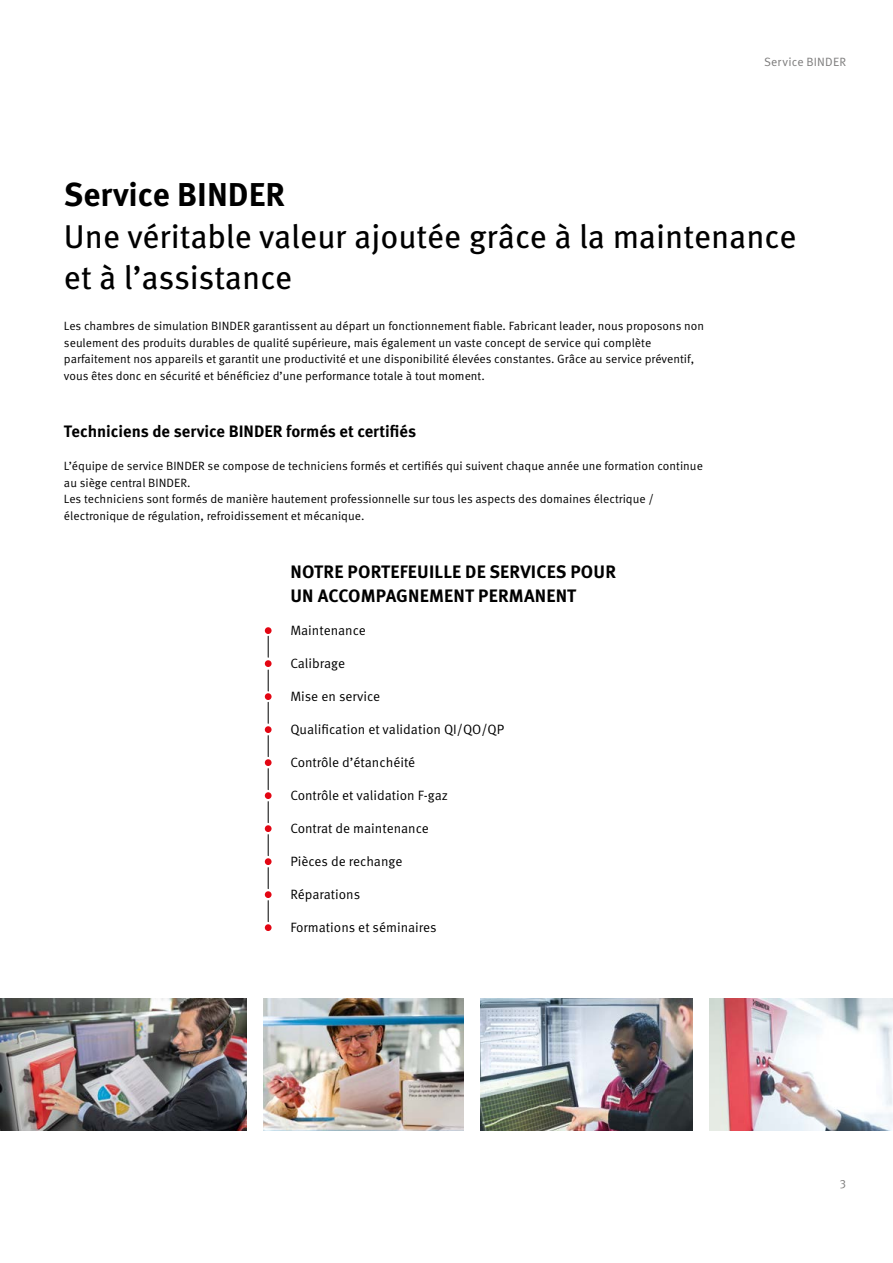
<style>
.page{position:relative;width:893px;height:1263px;background:#fff}
.page>*{position:absolute;margin:0;border:0;box-sizing:border-box;transform-origin:0 0}
.t1{font:33px/41.2px "Meta Pro";letter-spacing:-.005em;color:#000}
.t2{font:700 33px "Meta Pro";color:#000}
.t3{font:700 18px/24.8px "Meta Pro";letter-spacing:.01em;color:#000}
.t4{font:700 16.5px "Meta Pro";color:#000}
.t5{font:13.5px "Meta Pro Norm";color:#000}
.t6{font:12px/16.5px "Meta Pro Norm";color:#000}
.t7{font:12px "Meta Pro Norm";letter-spacing:.015em;color:#7c7b7b}
</style>
<div class="page">
<div style="left:265px;top:627px;width:7px;height:7px;background:#e30613;border-radius:50%"></div>
<div style="left:265px;top:660px;width:7px;height:7px;background:#e30613;border-radius:50%"></div>
<div style="left:265px;top:693px;width:7px;height:7px;background:#e30613;border-radius:50%"></div>
<div style="left:265px;top:726px;width:7px;height:7px;background:#e30613;border-radius:50%"></div>
<svg style="left:268px;top:636px;width:1px;height:21px"></svg>
<svg style="left:268px;top:670px;width:1px;height:21px"></svg>
<svg style="left:268px;top:702px;width:1px;height:21px"></svg>
<div style="left:265px;top:759px;width:7px;height:7px;background:#e30613;border-radius:50%"></div>
<svg style="left:268px;top:736px;width:1px;height:21px"></svg>
<div style="left:265px;top:792px;width:7px;height:7px;background:#e30613;border-radius:50%"></div>
<svg style="left:268px;top:769px;width:1px;height:21px"></svg>
<div style="left:265px;top:825px;width:7px;height:7px;background:#e30613;border-radius:50%"></div>
<svg style="left:268px;top:802px;width:1px;height:21px"></svg>
<div style="left:265px;top:858px;width:7px;height:7px;background:#e30613;border-radius:50%"></div>
<svg style="left:268px;top:835px;width:1px;height:21px"></svg>
<div style="left:265px;top:891px;width:7px;height:7px;background:#e30613;border-radius:50%"></div>
<div style="left:265px;top:924px;width:7px;height:7px;background:#e30613;border-radius:50%"></div>
<svg style="left:268px;top:868px;width:1px;height:21px"></svg>
<svg style="left:268px;top:901px;width:1px;height:21px"></svg>
<img style="left:1px;top:998px;width:246px;height:132px">
<img style="left:480px;top:998px;width:213px;height:132px">
<img style="left:264px;top:998px;width:199px;height:132px">
<img style="left:710px;top:998px;width:183px;height:132px">
<p class="t7" style="left:764px;top:53px;width:84px">Service BINDER</p>
<h1 class="t2" style="left:64px;top:169px;width:222px">Service BINDER</h1>
<h1 class="t1" style="left:64px;top:213px;width:734px">Une véritable valeur ajoutée grâce à la maintenance et à l’assistance</h1>
<p class="t6" style="left:64px;top:317px;width:642px">Les chambres de simulation BINDER garantissent au départ un fonctionnement fiable. Fabricant leader, nous proposons non seulement des produits durables de qualité supérieure, mais également un vaste concept de service qui complète parfaitement nos appareils et garantit une productivité et une disponibilité élevées constantes. Grâce au service préventif, vous êtes donc en sécurité et bénéficiez d’une performance totale à tout moment.</p>
<h3 class="t4" style="left:64px;top:419px;width:354px">Techniciens de service BINDER formés et certifiés</h3>
<p class="t6" style="left:64px;top:457px;width:640px">L’équipe de service BINDER se compose de techniciens formés et certifiés qui suivent chaque année une formation continue au siège central BINDER.<br>Les techniciens sont formés de manière hautement professionnelle sur tous les aspects des domaines électrique / électronique de régulation, refroidissement et mécanique.</p>
<h2 class="t3" style="left:290px;top:558px;width:327px">NOTRE PORTEFEUILLE DE SERVICES POUR<br>UN ACCOMPAGNEMENT PERMANENT</h2>
<p class="t5" style="left:290px;top:620px;width:77px">Maintenance</p>
<p class="t5" style="left:290px;top:653px;width:56px">Calibrage</p>
<p class="t5" style="left:290px;top:686px;width:91px">Mise en service</p>
<p class="t5" style="left:290px;top:719px;width:215px">Qualification et validation QI/QO/QP</p>
<p class="t5" style="left:290px;top:752px;width:126px">Contrôle d’étanchéité</p>
<p class="t5" style="left:290px;top:785px;width:159px">Contrôle et validation F-gaz</p>
<p class="t5" style="left:290px;top:818px;width:140px">Contrat de maintenance</p>
<p class="t5" style="left:290px;top:851px;width:114px">Pièces de rechange</p>
<p class="t5" style="left:290px;top:884px;width:71px">Réparations</p>
<p class="t5" style="left:290px;top:917px;width:148px">Formations et séminaires</p>
<p class="t7" style="left:840px;top:1175px;width:8px">3</p>
</div>
